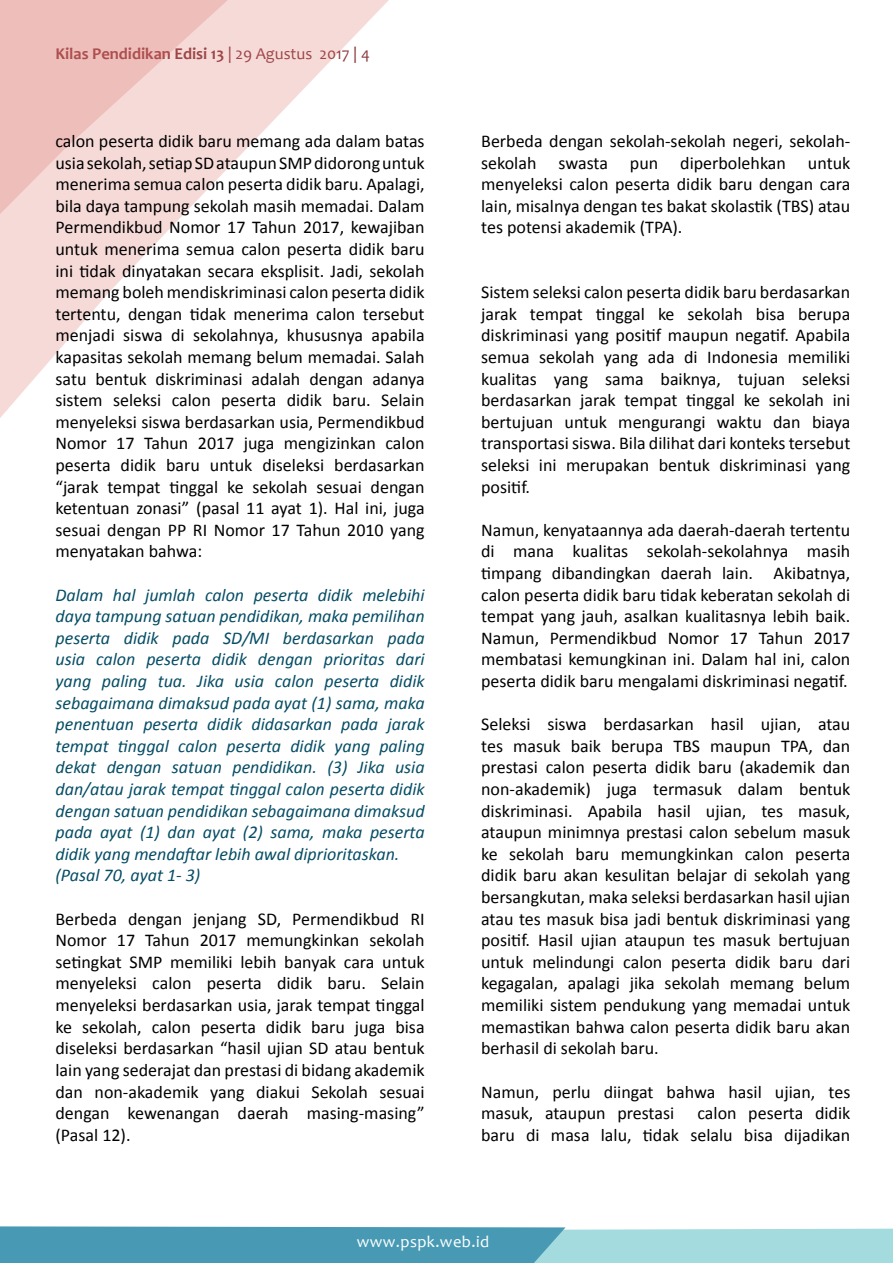
<style>
.page{position:relative;width:893px;height:1263px;background:#fff}
.page>*{position:absolute;margin:0;border:0;box-sizing:border-box;transform-origin:0 0}
.t1{font:18px/21.6px "Calibri";color:#000;text-align:justify}
.t2{font:italic 18px/21.6px "Calibri";color:#054d65}
.t3{font:700 16.5px "Candara";color:#8b3a3d}
.t4{font:16.5px "Candara";letter-spacing:.025em;color:#fff}
.s1{font-weight:400}
</style>
<div class="page">
<svg style="left:0;top:1226px;width:893px;height:37px;background:#70b5c6"></svg>
<svg style="left:0;top:0;width:389px;height:418px"></svg>
<svg style="left:0;top:0;width:235px;height:214px;background:#f1cdcb"></svg>
<p class="t3" style="left:55px;top:44px;width:316px">Kilas Pendidikan Edisi 13 <span class="s1">| 29 Agustus 2017 | 4</span></p>
<p class="t1" style="left:56px;top:130px;width:371px">calon peserta didik baru memang ada dalam batas usia sekolah, setiap SD ataupun SMP didorong untuk menerima semua calon peserta didik baru. Apalagi, bila daya tampung sekolah masih memadai. Dalam Permendikbud Nomor 17 Tahun 2017, kewajiban untuk menerima semua calon peserta didik baru ini tidak dinyatakan secara eksplisit. Jadi, sekolah memang boleh mendiskriminasi calon peserta didik tertentu, dengan tidak menerima calon tersebut menjadi siswa di sekolahnya, khususnya apabila kapasitas sekolah memang belum memadai. Salah satu bentuk diskriminasi adalah dengan adanya sistem seleksi calon peserta didik baru. Selain menyeleksi siswa berdasarkan usia, Permendikbud Nomor 17 Tahun 2017 juga mengizinkan calon peserta didik baru untuk diseleksi berdasarkan “jarak tempat tinggal ke sekolah sesuai dengan ketentuan zonasi” (pasal 11 ayat 1). Hal ini, juga sesuai dengan PP RI Nomor 17 Tahun 2010 yang menyatakan bahwa:</p>
<p class="t2" style="left:56px;top:583px;width:371px">Dalam hal jumlah calon peserta didik melebihi daya tampung satuan pendidikan, maka pemilihan peserta didik pada SD/MI berdasarkan pada usia calon peserta didik dengan prioritas dari yang paling tua. Jika usia calon peserta didik sebagaimana dimaksud pada ayat (1) sama, maka penentuan peserta didik didasarkan pada jarak tempat tinggal calon peserta didik yang paling dekat dengan satuan pendidikan. (3) Jika usia dan/atau jarak tempat tinggal calon peserta didik dengan satuan pendidikan sebagaimana dimaksud pada ayat (1) dan ayat (2) sama, maka peserta didik yang mendaftar lebih awal diprioritaskan. (Pasal 70, ayat 1- 3)</p>
<p class="t1" style="left:56px;top:908px;width:371px">Berbeda dengan jenjang SD, Permendikbud RI Nomor 17 Tahun 2017 memungkinkan sekolah setingkat SMP memiliki lebih banyak cara untuk menyeleksi calon peserta didik baru. Selain menyeleksi berdasarkan usia, jarak tempat tinggal ke sekolah, calon peserta didik baru juga bisa diseleksi berdasarkan “hasil ujian SD atau bentuk lain yang sederajat dan prestasi di bidang akademik dan non-akademik yang diakui Sekolah sesuai dengan kewenangan daerah masing-masing” (Pasal 12).</p>
<p class="t1" style="left:481px;top:130px;width:371px">Berbeda dengan sekolah-sekolah negeri, sekolah&shy;sekolah swasta pun diperbolehkan untuk menyeleksi calon peserta didik baru dengan cara lain, misalnya dengan tes bakat skolastik (TBS) atau tes potensi akademik (TPA).</p>
<p class="t1" style="left:481px;top:281px;width:371px">Sistem seleksi calon peserta didik baru berdasarkan jarak tempat tinggal ke sekolah bisa berupa diskriminasi yang positif maupun negatif. Apabila semua sekolah yang ada di Indonesia memiliki kualitas yang sama baiknya, tujuan seleksi berdasarkan jarak tempat tinggal ke sekolah ini bertujuan untuk mengurangi waktu dan biaya transportasi siswa. Bila dilihat dari konteks tersebut seleksi ini merupakan bentuk diskriminasi yang positif.</p>
<p class="t1" style="left:481px;top:519px;width:371px">Namun, kenyataannya ada daerah-daerah tertentu di mana kualitas sekolah-sekolahnya masih timpang dibandingkan daerah lain. Akibatnya, calon peserta didik baru tidak keberatan sekolah di tempat yang jauh, asalkan kualitasnya lebih baik.<br>Namun, Permendikbud Nomor 17 Tahun 2017 membatasi kemungkinan ini. Dalam hal ini, calon peserta didik baru mengalami diskriminasi negatif.</p>
<p class="t1" style="left:481px;top:713px;width:371px">Seleksi siswa berdasarkan hasil ujian, atau tes masuk baik berupa TBS maupun TPA, dan prestasi calon peserta didik baru (akademik dan non-akademik) juga termasuk dalam bentuk diskriminasi. Apabila hasil ujian, tes masuk, ataupun minimnya prestasi calon sebelum masuk ke sekolah baru memungkinkan calon peserta didik baru akan kesulitan belajar di sekolah yang bersangkutan, maka seleksi berdasarkan hasil ujian atau tes masuk bisa jadi bentuk diskriminasi yang positif. Hasil ujian ataupun tes masuk bertujuan untuk melindungi calon peserta didik baru dari kegagalan, apalagi jika sekolah memang belum memiliki sistem pendukung yang memadai untuk memastikan bahwa calon peserta didik baru akan berhasil di sekolah baru.</p>
<p class="t1" style="left:481px;top:1081px;width:371px">Namun, perlu diingat bahwa hasil ujian, tes masuk, ataupun prestasi</p>
<p class="t1" style="left:481px;top:1102px;width:371px;text-align:right">calon peserta didik<br>baru di masa lalu, tidak selalu bisa dijadikan</p>
<p class="t4" style="left:357px;top:1231px;width:134px">www.pspk.web.id</p>
</div>
